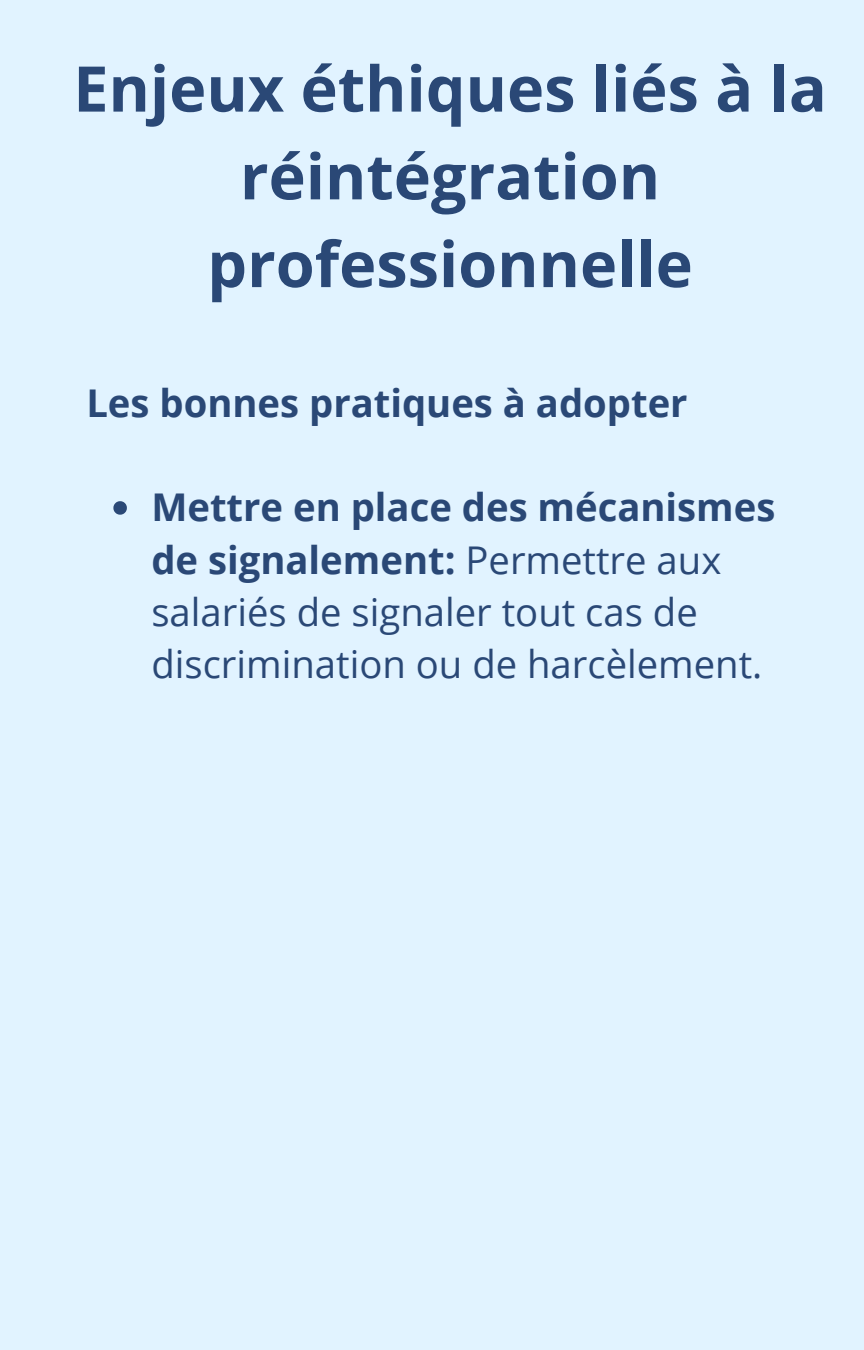
<style>
.page{position:relative;width:864px;height:1350px;background:#e1f3ff}
.page>*{position:absolute;margin:0;border:0;box-sizing:border-box;transform-origin:0 0}
.t1{font:700 63px/87.8px "Open Sans";color:#2a4876;text-align:center}
.t2{font:38.25px/52.2px "Open Sans";color:#2a4876}
.t3{font:700 38.25px "Open Sans";color:#2a4876}
.s1{font-weight:700}
</style>
<div class="page">
<svg style="left:113px;top:501px;width:14px;height:14px"></svg>
<h1 class="t1" style="left:73px;top:43px;width:755px">Enjeux éthiques liés à la réintégration professionnelle</h1>
<h2 class="t3" style="left:86px;top:376px;width:603px">Les bonnes pratiques à adopter</h2>
<p class="t2" style="left:151px;top:480px;width:626px"><span class="s1">Mettre en place des mécanismes de signalement:</span> Permettre aux salariés de signaler tout cas de discrimination ou de harcèlement.</p>
</div>
